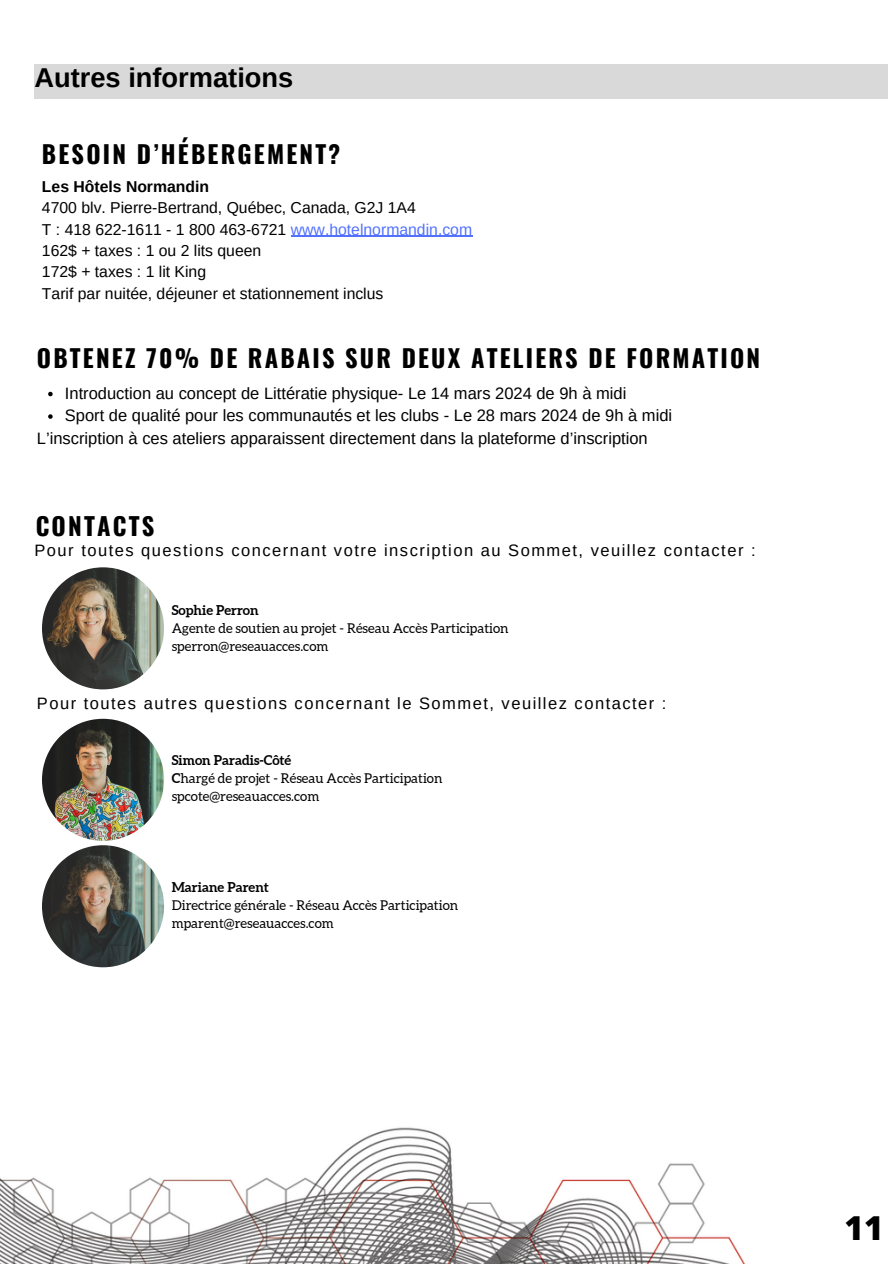
<style>
.page{position:relative;width:894px;height:1264px;background:#fff}
.page>*{position:absolute;margin:0;border:0;box-sizing:border-box;transform-origin:0 0}
.t1{font:800 33px "Open Sans";color:#000}
.t2{font:700 27.3px "Arimo";color:#000}
.t3{font:700 24.45px "Oswald";letter-spacing:.09em;color:#000}
.t4{font:700 24.3px "Oswald";letter-spacing:.09em;color:#000}
.t5{font:16.5px "Arimo";color:#000}
.t6{font:16.5px "Arimo";letter-spacing:.09em;color:#000}
.t7{font:15.75px/21.3px "Arimo";color:#000}
.t8{font:700 15.75px "Arimo";color:#000}
.t9{font:13.5px/18px "Aleo";color:#000}
.t10{font:700 13.5px "Aleo";color:#000}
.s1{color:#5271ff}
.s2{font-weight:700}
</style>
<div class="page">
<div style="left:34px;top:64px;width:853px;height:35px;background:#d9d9d9"></div>
<img style="left:42px;top:718px;width:122px;height:122px">
<img style="left:42px;top:845px;width:122px;height:122px">
<img style="left:42px;top:567px;width:122px;height:122px">
<img style="left:0;top:1127px;width:745px;height:136px">
<svg style="left:48px;top:392px;width:5px;height:4px"></svg>
<svg style="left:48px;top:414px;width:5px;height:5px"></svg>
<hr style="left:291px;top:236px;width:181px;height:1px;background:#5271ff">
<h2 class="t2" style="left:34px;top:63px;width:260px">Autres informations</h2>
<h3 class="t4" style="left:42px;top:135px;width:299px">BESOIN D’HÉBERGEMENT?</h3>
<p class="t8" style="left:42px;top:178px;width:168px">Les Hôtels Normandin</p>
<p class="t7" style="left:42px;top:197px;width:431px">4700 blv. Pierre-Bertrand, Québec, Canada, G2J 1A4<br>T : 418 622-1611 - 1 800 463-6721 <span class="s1">www.hotelnormandin.com </span>162$ + taxes : 1 ou 2 lits queen<br>172$ + taxes : 1 lit King<br>Tarif par nuitée, déjeuner et stationnement inclus</p>
<h3 class="t4" style="left:37px;top:339px;width:724px">OBTENEZ 70% DE RABAIS SUR DEUX ATELIERS DE FORMATION</h3>
<p class="t5" style="left:65px;top:383px;width:562px">Introduction au concept de Littératie physique- Le 14 mars 2024 de 9h à midi</p>
<p class="t5" style="left:65px;top:406px;width:608px">Sport de qualité pour les communautés et les clubs - Le 28 mars 2024 de 9h à midi</p>
<p class="t5" style="left:37px;top:428px;width:612px">L’inscription à ces ateliers apparaissent directement dans la plateforme d’inscription</p>
<h3 class="t3" style="left:36px;top:507px;width:120px">CONTACTS</h3>
<p class="t6" style="left:34px;top:541px;width:722px">Pour toutes questions concernant votre inscription au Sommet, veuillez contacter :</p>
<p class="t10" style="left:172px;top:603px;width:88px">Sophie Perron</p>
<p class="t9" style="left:172px;top:619px;width:338px">Agente de soutien au projet - Réseau Accès Participation sperron@reseauacces.com</p>
<p class="t6" style="left:37px;top:694px;width:631px">Pour toutes autres questions concernant le Sommet, veuillez contacter :</p>
<p class="t9" style="left:172px;top:751px;width:272px"><span class="s2">Simon Paradis-Côté<br>C</span>hargé de projet - Réseau Accès Participation spcote@reseauacces.com</p>
<p class="t10" style="left:172px;top:879px;width:99px">Mariane Parent</p>
<p class="t9" style="left:172px;top:895px;width:288px">Directrice générale - Réseau Accès Participation mparent@reseauacces.com</p>
<h1 class="t1" style="left:844px;top:1204px;width:40px">11</h1>
</div>
